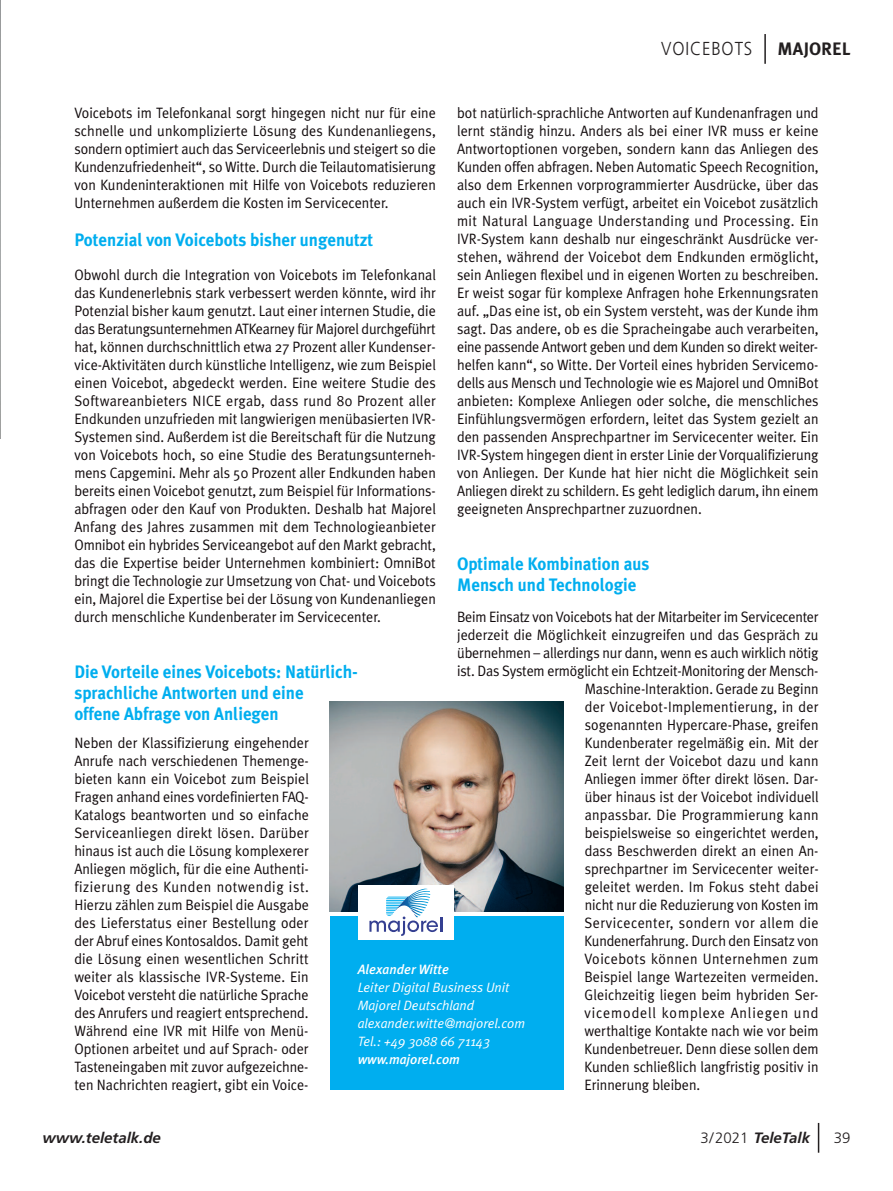
<style>
.page{position:relative;width:893px;height:1191px;background:#fff}
.page>*{position:absolute;margin:0;border:0;box-sizing:border-box;transform-origin:0 0}
.t1{font:300 18.75px "Frutiger";letter-spacing:.05em;color:#231f20;scale:.9 1}
.t2{font:700 18px/21px "Meta Plus";color:#00aeef;scale:.94 1}
.t3{font:700 18px "Meta Plus";color:#231f20}
.t4{font:15px/18px "Meta Plus";color:#110a0c;text-align:justify;scale:.94 1}
.t5{font:15px "Meta Plus";letter-spacing:.02em;color:#110a0c;scale:.94 1}
.t6{font:15px "Meta Plus";letter-spacing:.03em;color:#110a0c;scale:.94 1}
.t7{font:15px "Meta Plus";letter-spacing:.06em;color:#110a0c;scale:.94 1}
.t8{font:italic 700 15px "Frutiger";color:#231f20}
.t9{font:300 15px "Frutiger";color:#231f20}
.t10{font:italic 13.5px/18px "Meta Plus Normal";color:#fff}
.t11{font:italic 500 13.5px "Meta Plus";color:#fff}
.s1{font-weight:300;font-style:normal}
</style>
<div class="page">
<hr style="left:764px;top:34px;width:2px;height:30px;background:#231f20">
<div style="left:330px;top:916px;width:233px;height:173px;background:#00aeef"></div>
<svg style="left:818px;top:1123px;width:1px;height:29px"></svg>
<img style="left:330px;top:701px;width:234px;height:210px">
<div style="left:358px;top:885px;width:96px;height:54px;background:#fff"></div>
<svg style="left:369px;top:888px;width:73px;height:48px"></svg>
<img style="left:0;top:0;width:1px;height:439px">
<p class="t1" style="left:661px;top:41px;width:103px">VOICEBOTS</p>
<p class="t3" style="left:777px;top:38px;width:74px">MAJOREL</p>
<p class="t4" style="left:74px;top:103px;width:386px">Voicebots im Telefonkanal sorgt hingegen nicht nur für eine schnelle und unkomplizierte Lösung des Kundenanliegens, sondern optimiert auch das Serviceerlebnis und steigert so die Kundenzufriedenheit“, so Witte. Durch die Teilautomatisierung von Kundeninteraktionen mit Hilfe von Voicebots reduzieren Unternehmen außerdem die Kosten im Servicecenter.</p>
<p class="t2" style="left:74px;top:229px;width:319px">Potenzial von Voicebots bisher ungenutzt</p>
<p class="t4" style="left:74px;top:265px;width:386px">Obwohl durch die Integration von Voicebots im Telefonkanal das Kundenerlebnis stark verbessert werden könnte, wird ihr Potenzial bisher kaum genutzt. Laut einer internen Studie, die das Beratungsunternehmen ATKearney für Majorel durchgeführt hat, können durchschnittlich etwa 27 Prozent aller Kundenser&shy;vice-Aktivitäten durch künstliche Intelligenz, wie zum Beispiel einen Voicebot, abgedeckt werden. Eine weitere Studie des Softwareanbieters NICE ergab, dass rund 80 Prozent aller Endkunden unzufrieden mit langwierigen menübasierten IVR-Systemen sind. Außerdem ist die Bereitschaft für die Nutzung von Voicebots hoch, so eine Studie des Beratungsunterneh&shy;mens Capgemini. Mehr als 50 Prozent aller Endkunden haben bereits einen Voicebot genutzt, zum Beispiel für Informations&shy;abfragen oder den Kauf von Produkten. Deshalb hat Majorel Anfang des Jahres zusammen mit dem Technologieanbieter Omnibot ein hybrides Serviceangebot auf den Markt gebracht, das die Expertise beider Unternehmen kombiniert: OmniBot bringt die Technologie zur Umsetzung von Chat- und Voicebots ein, Majorel die Expertise bei der Lösung von Kundenanliegen durch menschliche Kundenberater im Servicecenter.</p>
<p class="t4" style="left:457px;top:103px;width:386px">bot natürlich-sprachliche Antworten auf Kundenanfragen und lernt ständig hinzu. Anders als bei einer IVR muss er keine Antwortoptionen vorgeben, sondern kann das Anliegen des Kunden offen abfragen. Neben Automatic Speech Recognition, also dem Erkennen vorprogrammierter Ausdrücke, über das auch ein IVR-System verfügt, arbeitet ein Voicebot zusätzlich mit Natural Language Understanding und Processing. Ein IVR-System kann deshalb nur eingeschränkt Ausdrücke ver&shy;stehen, während der Voicebot dem Endkunden ermöglicht, sein Anliegen flexibel und in eigenen Worten zu beschreiben.<br>Er weist sogar für komplexe Anfragen hohe Erkennungsraten auf. „Das eine ist, ob ein System versteht, was der Kunde ihm sagt. Das andere, ob es die Spracheingabe auch verarbeiten, eine passende Antwort geben und dem Kunden so direkt weiter&shy;helfen kann“, so Witte. Der Vorteil eines hybriden Servicemo&shy;dells aus Mensch und Technologie wie es Majorel und OmniBot anbieten: Komplexe Anliegen oder solche, die menschliches Einfühlungsvermögen erfordern, leitet das System gezielt an den passenden Ansprechpartner im Servicecenter weiter. Ein IVR-System hingegen dient in erster Linie der Vorqualifizierung von Anliegen. Der Kunde hat hier nicht die Möglichkeit sein Anliegen direkt zu schildern. Es geht lediglich darum, ihn einem geeigneten Ansprechpartner zuzuordnen.</p>
<p class="t2" style="left:457px;top:553px;width:206px">Optimale Kombination aus<br>Mensch und Technologie</p>
<p class="t4" style="left:457px;top:607px;width:386px">Beim Einsatz von Voicebots hat der Mitarbeiter im Servicecenter</p>
<p class="t4" style="left:457px;top:625px;width:386px">jederzeit die Möglichkeit einzugreifen und das Gespräch zu</p>
<p class="t4" style="left:457px;top:643px;width:386px">übernehmen – allerdings nur dann, wenn es auch wirklich nötig</p>
<p class="t4" style="left:457px;top:661px;width:386px">ist. Das System ermöglicht ein Echtzeit-Monitoring der Mensch-</p>
<p class="t4" style="left:585px;top:679px;width:250px">Maschine-Interaktion. Gerade zu Beginn</p>
<p class="t5" style="left:585px;top:698px;width:250px">der Voicebot-Implementierung, in der</p>
<p class="t4" style="left:585px;top:715px;width:250px">sogenannten Hypercare-Phase, greifen</p>
<p class="t4" style="left:585px;top:733px;width:250px">Kundenberater regelmäßig ein. Mit der</p>
<p class="t4" style="left:585px;top:751px;width:250px">Zeit lernt der Voicebot dazu und kann</p>
<p class="t4" style="left:585px;top:769px;width:250px">Anliegen immer öfter direkt lösen. Dar-</p>
<p class="t4" style="left:585px;top:787px;width:250px">über hinaus ist der Voicebot individuell</p>
<p class="t5" style="left:585px;top:806px;width:250px">anpassbar. Die Programmierung kann</p>
<p class="t4" style="left:585px;top:823px;width:250px">beispielsweise so eingerichtet werden,</p>
<p class="t4" style="left:585px;top:841px;width:250px">dass Beschwerden direkt an einen An-</p>
<p class="t4" style="left:585px;top:859px;width:250px">sprechpartner im Servicecenter weiter-</p>
<p class="t4" style="left:585px;top:877px;width:250px">geleitet werden. Im Fokus steht dabei</p>
<p class="t4" style="left:585px;top:895px;width:250px">nicht nur die Reduzierung von Kosten im</p>
<p class="t6" style="left:584px;top:914px;width:251px">Servicecenter, sondern vor allem die</p>
<p class="t4" style="left:584px;top:931px;width:251px">Kundenerfahrung. Durch den Einsatz von</p>
<p class="t6" style="left:584px;top:950px;width:251px">Voicebots können Unternehmen zum</p>
<p class="t4" style="left:584px;top:967px;width:251px">Beispiel lange Wartezeiten vermeiden.</p>
<p class="t4" style="left:584px;top:985px;width:251px">Gleichzeitig liegen beim hybriden Ser-</p>
<p class="t7" style="left:584px;top:1004px;width:251px">vicemodell komplexe Anliegen und</p>
<p class="t4" style="left:584px;top:1021px;width:251px">werthaltige Kontakte nach wie vor beim</p>
<p class="t4" style="left:584px;top:1039px;width:251px">Kundenbetreuer. Denn diese sollen dem</p>
<p class="t4" style="left:584px;top:1057px;width:251px">Kunden schließlich langfristig positiv in</p>
<p class="t4" style="left:584px;top:1075px;width:125px">Erinnerung bleiben.</p>
<p class="t2" style="left:74px;top:661px;width:303px">Die Vorteile eines Voicebots: Natürlich&shy;sprachliche Antworten und eine<br>offene Abfrage von Anliegen</p>
<p class="t4" style="left:74px;top:733px;width:251px">Neben der Klassifizierung eingehender Anrufe nach verschiedenen Themenge&shy;bieten kann ein Voicebot zum Beispiel Fragen anhand eines vordefinierten FAQ-Katalogs beantworten und so einfache Serviceanliegen direkt lösen. Darüber hinaus ist auch die Lösung komplexerer Anliegen möglich, für die eine Authenti&shy;fizierung des Kunden notwendig ist.<br>Hierzu zählen zum Beispiel die Ausgabe des Lieferstatus einer Bestellung oder der Abruf eines Kontosaldos. Damit geht die Lösung einen wesentlichen Schritt weiter als klassische IVR-Systeme. Ein Voicebot versteht die natürliche Sprache des Anrufers und reagiert entsprechend.<br>Während eine IVR mit Hilfe von Menü-Optionen arbeitet und auf Sprach- oder Tasteneingaben mit zuvor aufgezeichne&shy;ten Nachrichten reagiert, gibt ein Voice-</p>
<p class="t11" style="left:358px;top:961px;width:93px">Alexander Witte</p>
<p class="t10" style="left:358px;top:978px;width:169px">Leiter Digital Business Unit<br>Majorel Deutschland alexander.witte@majorel.com<br>Tel.: +49 3088 66 71143</p>
<p class="t11" style="left:358px;top:1051px;width:104px">www.majorel.com</p>
<p class="t8" style="left:43px;top:1131px;width:120px">www.teletalk.de</p>
<p class="t8" style="left:700px;top:1131px;width:111px"><span class="s1">3/2021</span> TeleTalk</p>
<p class="t9" style="left:834px;top:1131px;width:18px">39</p>
</div>
